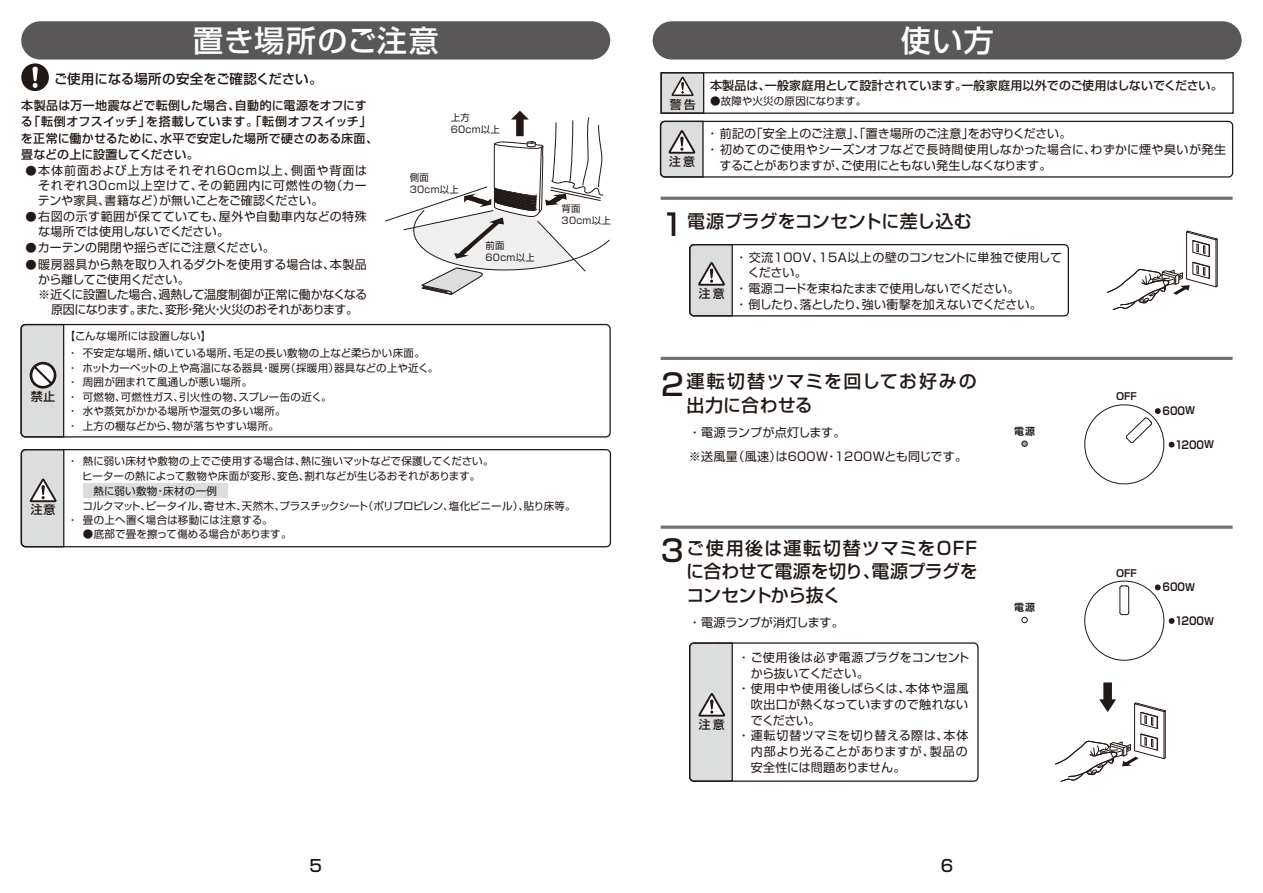
<style>
.page{position:relative;width:1263px;height:893px;background:#fff}
.page>*{position:absolute;margin:0;border:0;box-sizing:border-box;transform-origin:0 0}
.t1{font:500 30px "Shin Go Pro";letter-spacing:.03em;color:#fff}
.t2{font:500 30px "Shin Go Pro";letter-spacing:.05em;color:#fff}
.t3{font:500 18px/23.2px "Shin Go Pro";letter-spacing:.005em;color:#221815;text-align:justify}
.t4{font:500 18px/23.2px "Shin Go Pro";letter-spacing:.065em;color:#221815}
.t5{font:500 16.5px "Shin Go Pro";color:#221815}
.t6{font:500 13.5px "Shin Go Pro";letter-spacing:-.005em;color:#221815}
.t7{font:12px/15px "Shin Go Pro";color:#221815;text-align:justify}
.t8{font:500 12px/16.2px "Shin Go Pro";letter-spacing:.01em;color:#221815}
.t9{font:12px/24px "Shin Go Pro";letter-spacing:.03em;color:#221815}
.t10{font:12px/15.6px "Shin Go Pro";letter-spacing:.02em;color:#221815}
.t11{font:12px "Shin Go Pro";letter-spacing:.04em;color:#221815}
.t12{font:12px "Shin Go Pro";letter-spacing:-.035em;color:#221815}
.t13{font:12px "Shin Go Pro";letter-spacing:-.04em;color:#221815}
.t14{font:12px "Shin Go Pro";letter-spacing:-.02em;color:#221815}
.t15{font:12px "Shin Go Pro";letter-spacing:.065em;color:#221815}
.t16{font:12px "Shin Go Pro";letter-spacing:.035em;color:#221815}
.t17{font:500 11.85px "Shin Go Pro";color:#221815}
.t18{font:700 10.95px "Shin Go Pro De";color:#221815;scale:.91 1}
.t19{font:10.5px/14.7px "Shin Go Pro";letter-spacing:.02em;color:#221815}
.t20{font:10.5px/14.2px "Shin Go Pro";letter-spacing:-.005em;color:#221815}
.t21{font:10.5px "Shin Go Pro";color:#221815}
.t22{font:700 9.9px "Shin Go Pro De";color:#221815}
.t23{font:9.3px/12px "Shin Go Pro";letter-spacing:.03em;color:#221815}
.s1{font-size:11.25px}
.s2{font-weight:500;font-size:11.85px}
.s3{font-size:30px}
.s4{font-size:9.9px}
</style>
<div class="page">
<hr style="left:661px;top:357px;width:571px;height:3px;background:#727171">
<hr style="left:661px;top:197px;width:571px;height:3px;background:#727171">
<svg style="left:1106px;top:230px;width:112px;height:80px"></svg>
<svg style="left:1054px;top:682px;width:112px;height:100px"></svg>
<hr style="left:661px;top:526px;width:571px;height:3px;background:#727171">
<div style="left:1084px;top:581px;width:80px;height:80px;border:1px solid #221815;border-radius:50%"></div>
<svg style="left:1119px;top:585px;width:10px;height:30px"></svg>
<svg style="left:1154px;top:584px;width:7px;height:7px"></svg>
<svg style="left:1168px;top:618px;width:7px;height:6px"></svg>
<div style="left:1021px;top:617px;width:7px;height:6px;border:1px solid #221815;border-radius:50%"></div>
<div style="left:1021px;top:441px;width:7px;height:6px;border:1px solid #221815;border-radius:50%"></div>
<svg style="left:1084px;top:404px;width:91px;height:81px"></svg>
<svg style="left:385px;top:111px;width:225px;height:184px"></svg>
<div style="left:689px;top:244px;width:380px;height:72px;border:1px solid #221815;border-radius:4px"></div>
<svg style="left:689px;top:244px;width:44px;height:73px;background:#c0bfbf"></svg>
<div style="left:689px;top:642px;width:289px;height:140px;border:1px solid #221815;border-radius:4px"></div>
<svg style="left:689px;top:642px;width:44px;height:140px;background:#c7c7c7"></svg>
<div style="left:653px;top:21px;width:588px;height:39px;background:#595757;border-radius:19px"></div>
<div style="left:660px;top:72px;width:44px;height:42px;background:#dcdddd;border:1px solid #221815"></div>
<div style="left:660px;top:72px;width:574px;height:42px;border:1px solid #221815"></div>
<svg style="left:671px;top:76px;width:23px;height:20px"></svg>
<div style="left:660px;top:121px;width:573px;height:57px;border:1px solid #221815;border-radius:4px"></div>
<svg style="left:659px;top:120px;width:45px;height:58px;background:#bebdbd"></svg>
<div style="left:21px;top:21px;width:589px;height:39px;background:#595757;border-radius:19px"></div>
<div style="left:21px;top:63px;width:28px;height:28px;background:#221815;border-radius:50%"></div>
<svg style="left:32px;top:67px;width:6px;height:21px"></svg>
<div style="left:21px;top:324px;width:590px;height:113px;border:1px solid #221815;border-radius:4px"></div>
<div style="left:83px;top:483px;width:145px;height:15px;background:#dcdddd"></div>
<div style="left:21px;top:449px;width:590px;height:98px;border:1px solid #221815;border-radius:4px"></div>
<svg style="left:20px;top:323px;width:45px;height:115px;background:#c5c4c4"></svg>
<svg style="left:20px;top:449px;width:45px;height:99px;background:#c6c5c5"></svg>
<h1 class="t1" style="left:193px;top:16px;width:247px">置き場所のご注意</h1>
<p class="t6" style="left:54px;top:67px;width:270px">ご使用になる場所の安全をご確認ください。</p>
<p class="t8" style="left:21px;top:96px;width:359px">本製品は万一地震などで転倒した場合、自動的に電源をオフにする「転倒オフスイッチ」を搭載しています。「転倒オフスイッチ」を正常に働かせるために、水平で安定した場所で硬さのある床面、畳などの上に設置してください。</p>
<p class="t7" style="left:38px;top:161px;width:331px;text-indent:-12px"><span class="s1">●</span> 本体前面および上方はそれぞれ60cm以上、側面や背面はそれぞれ30cm以上空けて、その範囲内に可燃性の物（カーテンや家具、書籍など）が無いことをご確認ください。</p>
<p class="t9" style="left:38px;top:208px;width:330px;line-height:15px;text-indent:-13px"><span class="s1">●</span> 右図の示す範囲が保てていても、屋外や自動車内などの特殊な場所では使用しないでください。</p>
<p class="t7" style="left:26px;top:239px;width:251px"><span class="s1">●</span> カーテンの開閉や揺らぎにご注意ください。</p>
<p class="t7" style="left:26px;top:255px;width:343px"><span class="s1">●</span> 暖房器具から熱を取り入れるダクトを使用する場合は、本製品</p>
<p class="t12" style="left:38px;top:269px;width:153px">から離してご使用ください。</p>
<p class="t14" style="left:38px;top:284px;width:330px">※近くに設置した場合、過熱して温度制御が正常に働かなくなる</p>
<p class="t12" style="left:51px;top:299px;width:309px">原因になります。また、変形・発火・火災のおそれがあります。</p>
<p class="t19" style="left:65px;top:326px;width:362px;line-height:16.8px">【こんな場所には設置しない】<br>・ 不安定な場所、傾いている場所、毛足の長い敷物の上など柔らかい床面。</p>
<p class="t19" style="left:67px;top:359px;width:372px">・ ホットカーペットの上や高温になる器具・暖房（採暖用）器具などの上や近く。・ 周囲が囲まれて風通しが悪い場所。<br>・ 可燃物、可燃性ガス、引火性の物、スプレー缶の近く。<br>・ 水や蒸気がかかる場所や湿気の多い場所。<br>・ 上方の棚などから、物が落ちやすい場所。</p>
<h1 class="t2" style="left:901px;top:16px;width:94px">使い方</h1>
<p class="t8" style="left:710px;top:76px;width:514px">本製品は、一般家庭用として設計されています。一般家庭用以外でのご使用はしないでください。</p>
<p class="t21" style="left:670px;top:92px;width:198px"><span class="s2">警告</span> ●故障や火災の原因になります。</p>
<p class="t10" style="left:706px;top:125px;width:521px">・ 前記の「安全上のご注意」、「置き場所のご注意」をお守りください。<br>・ 初めてのご使用やシーズンオフなどで長時間使用しなかった場合に、わずかに煙や臭いが発生</p>
<p class="t17" style="left:669px;top:152px;width:27px">注意</p>
<p class="t13" style="left:719px;top:155px;width:333px">することがありますが、ご使用にともない発生しなくなります。</p>
<p class="t23" style="left:451px;top:110px;width:51px">上方<br>60cm以上</p>
<p class="t23" style="left:410px;top:170px;width:51px">側面<br>30cm以上</p>
<p class="t23" style="left:562px;top:201px;width:51px">背面<br>30cm以上</p>
<h2 class="t3" style="left:661px;top:207px;width:312px"><span class="s3">1</span> 電源プラグをコンセントに差し込む</h2>
<p class="t23" style="left:486px;top:239px;width:51px">前面<br>60cm以上</p>
<p class="t11" style="left:735px;top:247px;width:328px">・ 交流100V、15A以上の壁のコンセントに単独で使用して</p>
<p class="t7" style="left:748px;top:264px;width:61px">ください。</p>
<p class="t7" style="left:735px;top:279px;width:285px">・ 電源コードを束ねたままで使用しないでください。</p>
<p class="t7" style="left:735px;top:295px;width:308px">・ 倒したり、落としたり、強い衝撃を加えないでください。</p>
<p class="t17" style="left:699px;top:284px;width:27px">注意</p>
<h2 class="t4" style="left:686px;top:368px;width:292px;text-indent:-25px"><span class="s3">2</span> 運転切替ツマミを回してお好みの出力に合わせる</h2>
<p class="t8" style="left:31px;top:387px;width:26px">禁止</p>
<p class="t22" style="left:1116px;top:388px;width:22px">OFF</p>
<p class="t18" style="left:1162px;top:401px;width:37px">600<span class="s4">W</span></p>
<p class="t18" style="left:1175px;top:435px;width:44px">1200<span class="s4">W</span></p>
<p class="t22" style="left:1014px;top:423px;width:22px">電源</p>
<p class="t9" style="left:689px;top:419px;width:280px">・電源ランプが点灯します。<br>※送風量（風速）は600W・1200Wとも同じです。</p>
<p class="t19" style="left:68px;top:453px;width:427px;line-height:14.2px;text-align:center">・ 熱に弱い床材や敷物の上でご使用する場合は、熱に強いマットなどで保護してください。ヒーターの熱によって敷物や床面が変形、変色、割れなどが生じるおそれがあります。</p>
<p class="t20" style="left:68px;top:497px;width:510px;text-indent:15px">コルクマット、ピータイル、寄せ木、天然木、プラスチックシート（ポリプロピレン、塩化ビニール）、貼り床等。・ 畳の上へ置く場合は移動には注意する。<br>　 ●底部で畳を擦って傷める場合があります。</p>
<p class="t19" style="left:94px;top:482px;width:125px">熱に弱い敷物・床材の一例</p>
<p class="t8" style="left:31px;top:500px;width:26px">注意</p>
<h2 class="t3" style="left:686px;top:534px;width:293px;text-indent:-25px"><span class="s3">3</span> ご使用後は運転切替ツマミをOFFに合わせて電源を切り、電源プラグをコンセントから抜く</h2>
<p class="t22" style="left:1116px;top:565px;width:22px">OFF</p>
<p class="t18" style="left:1162px;top:578px;width:37px">600<span class="s4">W</span></p>
<p class="t18" style="left:1175px;top:612px;width:44px">1200<span class="s4">W</span></p>
<p class="t22" style="left:1014px;top:599px;width:22px">電源</p>
<p class="t7" style="left:689px;top:613px;width:156px">・電源ランプが消灯します。</p>
<p class="t17" style="left:699px;top:715px;width:27px">注意</p>
<p class="t10" style="left:738px;top:648px;width:233px">・ ご使用後は必ず電源プラグをコンセント</p>
<p class="t7" style="left:751px;top:664px;width:120px">から抜いてください。</p>
<p class="t15" style="left:738px;top:679px;width:232px">・ 使用中や使用後しばらくは、本体や温風</p>
<p class="t9" style="left:751px;top:691px;width:219px">吹出口が熱くなっていますので触れない</p>
<p class="t7" style="left:751px;top:711px;width:71px">でください。</p>
<p class="t11" style="left:738px;top:726px;width:232px">・ 運転切替ツマミを切り替える際は、本体</p>
<p class="t16" style="left:751px;top:742px;width:218px">内部より光ることがありますが、製品の</p>
<p class="t7" style="left:751px;top:758px;width:156px">安全性には問題ありません。</p>
<h3 class="t5" style="left:309px;top:853px;width:14px">5</h3>
<h3 class="t5" style="left:941px;top:853px;width:14px">6</h3>
</div>
